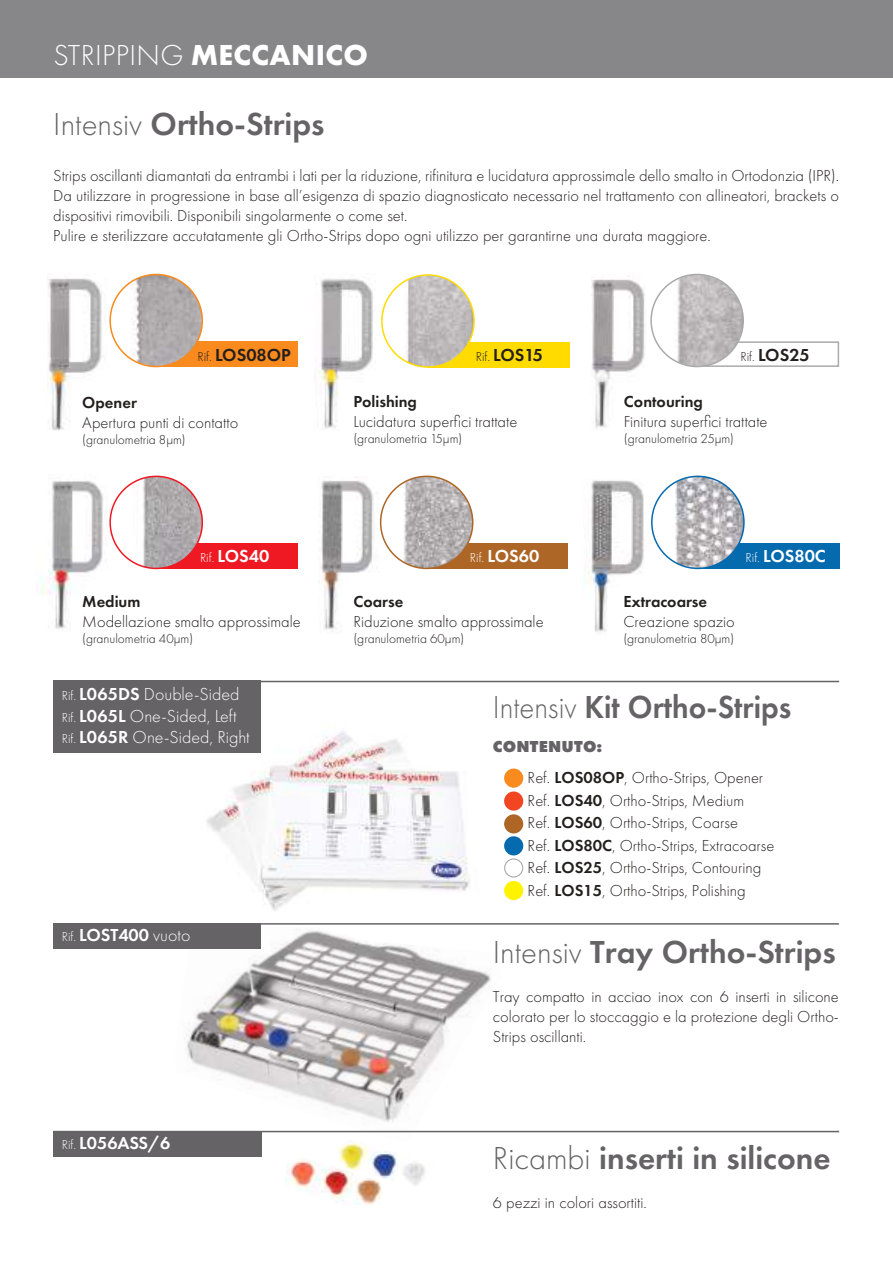
<style>
.page{position:relative;width:893px;height:1263px;background:#fff}
.page>*{position:absolute;margin:0;border:0;box-sizing:border-box;transform-origin:0 0}
.t1{font:600 33px "Futura PT";color:#656365}
.t2{font:600 33px "Futura PT";color:#656365;scale:.94 1}
.t3{font:300 30px "Futura PT";letter-spacing:.01em;color:#fff}
.t4{font:300 18px/21.6px "Futura PT";color:#fff}
.t5{font:600 18px "Futura PT";color:#fff}
.t6{font:600 18px "Futura PT";color:#241f1f}
.t7{font:300 16.5px/19.8px "Futura PT";color:#241f1f}
.t8{font:600 16.5px "Futura PT";color:#241f1f}
.t9{font:800 16.5px "Futura PT";letter-spacing:.01em;color:#656365}
.t10{font:300 13.5px "Futura PT";color:#241f1f}
.s1{font-weight:700}
.s2{font-weight:300}
.s3{font-weight:300;font-size:13.5px}
.s4{font-size:13.5px}
.s5{font-weight:600}
</style>
<div class="page">
<img style="left:337px;top:1143px;width:88px;height:43px">
<img style="left:285px;top:1157px;width:108px;height:48px">
<img style="left:206px;top:731px;width:264px;height:180px">
<img style="left:174px;top:931px;width:328px;height:202px">
<div style="left:0;top:0;width:892px;height:78px;background:#878789"></div>
<img style="left:47px;top:278px;width:65px;height:152px">
<div style="left:156px;top:341px;width:141px;height:26px;background:#f98a1d"></div>
<img style="left:110px;top:274px;width:92px;height:92px;border-radius:46px">
<div style="left:109px;top:274px;width:94px;height:93px;border:2px solid #f98a1d;border-radius:50%"></div>
<img style="left:584px;top:480px;width:69px;height:152px">
<div style="left:697px;top:543px;width:142px;height:26px;background:#066aae"></div>
<img style="left:651px;top:476px;width:92px;height:92px;border-radius:46px">
<div style="left:651px;top:475px;width:93px;height:94px;border:2px solid #066aae;border-radius:50%"></div>
<img style="left:318px;top:477px;width:62px;height:155px">
<div style="left:426px;top:543px;width:142px;height:26px;background:#ae6627"></div>
<img style="left:380px;top:476px;width:92px;height:92px;border-radius:46px">
<div style="left:380px;top:475px;width:93px;height:94px;border:2px solid #ae6627;border-radius:50%"></div>
<img style="left:591px;top:276px;width:54px;height:152px">
<div style="left:697px;top:341px;width:142px;height:26px;background:#fff;border:2px solid #aaaaac"></div>
<img style="left:651px;top:274px;width:92px;height:92px;border-radius:46px">
<div style="left:650px;top:274px;width:93px;height:93px;border:2px solid #aaaaac;border-radius:50%"></div>
<img style="left:315px;top:279px;width:58px;height:150px">
<div style="left:428px;top:342px;width:141px;height:25px;background:#ffdb00"></div>
<img style="left:382px;top:275px;width:92px;height:92px;border-radius:46px">
<div style="left:381px;top:274px;width:93px;height:94px;border:2px solid #ffdb00;border-radius:50%"></div>
<img style="left:40px;top:480px;width:76px;height:151px">
<div style="left:161px;top:543px;width:136px;height:26px;background:#ef1923"></div>
<img style="left:110px;top:476px;width:92px;height:92px;border-radius:46px">
<div style="left:109px;top:475px;width:94px;height:94px;border:2px solid #ef1923;border-radius:50%"></div>
<hr style="left:187px;top:681px;width:652px;height:1px;background:#656365">
<div style="left:53px;top:681px;width:208px;height:72px;background:#656365"></div>
<hr style="left:53px;top:923px;width:785px;height:1px;background:#656365">
<div style="left:53px;top:923px;width:208px;height:25px;background:#656365"></div>
<hr style="left:53px;top:1131px;width:786px;height:1px;background:#656365">
<div style="left:53px;top:1131px;width:209px;height:25px;background:#656365"></div>
<div style="left:504px;top:768px;width:19px;height:20px;background:#f98a1d;border-radius:50%"></div>
<div style="left:504px;top:814px;width:19px;height:19px;background:#ae6627;border-radius:50%"></div>
<div style="left:504px;top:791px;width:19px;height:19px;background:#f24522;border-radius:50%"></div>
<div style="left:504px;top:836px;width:19px;height:19px;background:#066aae;border-radius:50%"></div>
<div style="left:504px;top:881px;width:19px;height:19px;background:#fff300;border-radius:50%"></div>
<div style="left:504px;top:858px;width:19px;height:19px;border:1px solid #aaaaac;border-radius:50%"></div>
<h2 class="t3" style="left:53px;top:38px;width:316px">STRIPPING <span class="s1">MECCANICO</span></h2>
<h1 class="t1" style="left:53px;top:103px;width:273px"><span class="s2">Intensiv</span> Ortho-Strips</h1>
<p class="t7" style="left:53px;top:166px;width:787px">Strips oscillanti diamantati da entrambi i lati per la riduzione, rifinitura e lucidatura approssimale dello smalto in Ortodonzia (IPR).<br>Da utilizzare in progressione in base all’esigenza di spazio diagnosticato necessario nel trattamento con allineatori, brackets o dispositivi rimovibili. Disponibili singolarmente o come set.<br>Pulire e sterilizzare accutatamente gli Ortho-Strips dopo ogni utilizzo per garantirne una durata maggiore.</p>
<p class="t6" style="left:197px;top:344px;width:95px"><span class="s3">Rif.</span> LOS08OP</p>
<p class="t8" style="left:82px;top:392px;width:56px">Opener</p>
<p class="t7" style="left:82px;top:412px;width:157px">Apertura punti di contatto</p>
<p class="t10" style="left:82px;top:432px;width:105px">(granulometria 8µm)</p>
<p class="t5" style="left:200px;top:545px;width:71px"><span class="s3">Rif.</span> LOS40</p>
<p class="t8" style="left:82px;top:591px;width:60px">Medium</p>
<p class="t7" style="left:82px;top:612px;width:220px">Modellazione smalto approssimale</p>
<p class="t10" style="left:82px;top:631px;width:112px">(granulometria 40µm)</p>
<p class="t4" style="left:62px;top:683px;width:189px"><span class="s4">Rif.</span> <span class="s5">L065DS</span> Double-Sided<br><span class="s4">Rif.</span> <span class="s5">L065L</span> One-Sided, Left<br><span class="s4">Rif.</span> <span class="s5">L065R</span> One-Sided, Right</p>
<p class="t5" style="left:62px;top:924px;width:130px"><span class="s3">Rif.</span> LOST400 <span class="s2">vuoto</span></p>
<p class="t5" style="left:62px;top:1131px;width:110px"><span class="s3">Rif.</span> L056ASS/6</p>
<p class="t6" style="left:475px;top:344px;width:69px"><span class="s3">Rif.</span> LOS15</p>
<p class="t6" style="left:740px;top:344px;width:71px"><span class="s3">Rif.</span> LOS25</p>
<p class="t8" style="left:353px;top:391px;width:65px">Polishing</p>
<p class="t7" style="left:353px;top:412px;width:165px">Lucidatura superfici trattate</p>
<p class="t10" style="left:353px;top:431px;width:110px">(granulometria 15µm)</p>
<p class="t8" style="left:624px;top:391px;width:80px">Contouring</p>
<p class="t7" style="left:624px;top:412px;width:145px">Finitura superfici trattate</p>
<p class="t10" style="left:624px;top:431px;width:112px">(granulometria 25µm)</p>
<p class="t5" style="left:470px;top:545px;width:71px"><span class="s3">Rif.</span> LOS60</p>
<p class="t5" style="left:745px;top:545px;width:82px"><span class="s3">Rif.</span> LOS80C</p>
<p class="t8" style="left:353px;top:591px;width:51px">Coarse</p>
<p class="t7" style="left:353px;top:612px;width:192px">Riduzione smalto approssimale</p>
<p class="t10" style="left:353px;top:631px;width:112px">(granulometria 60µm)</p>
<p class="t8" style="left:623px;top:591px;width:85px">Extracoarse</p>
<p class="t7" style="left:623px;top:612px;width:113px">Creazione spazio</p>
<p class="t10" style="left:623px;top:631px;width:112px">(granulometria 80µm)</p>
<h1 class="t2" style="left:493px;top:686px;width:319px"><span class="s2">Intensiv</span> Kit Ortho-Strips</h1>
<p class="t9" style="left:493px;top:736px;width:111px">CONTENUTO:</p>
<p class="t7" style="left:518px;top:768px;width:246px">- Ref. <span class="s5">LOS08OP</span>, Ortho-Strips, Opener</p>
<p class="t7" style="left:518px;top:790px;width:227px">- Ref. <span class="s5">LOS40</span>, Ortho-Strips, Medium</p>
<p class="t7" style="left:518px;top:813px;width:221px">- Ref. <span class="s5">LOS60</span>, Ortho-Strips, Coarse</p>
<p class="t7" style="left:518px;top:835px;width:257px">- Ref. <span class="s5">LOS80C</span>, Ortho-Strips, Extracoarse</p>
<p class="t7" style="left:518px;top:858px;width:244px">- Ref. <span class="s5">LOS25</span>, Ortho-Strips, Contouring</p>
<p class="t7" style="left:518px;top:880px;width:229px">- Ref. <span class="s5">LOS15</span>, Ortho-Strips, Polishing</p>
<h1 class="t1" style="left:493px;top:931px;width:344px"><span class="s2">Intensiv</span> Tray Ortho-Strips</h1>
<p class="t7" style="left:493px;top:987px;width:347px;text-align:justify">Tray compatto in acciao inox con 6 inserti in silicone colorato per lo stoccaggio e la protezione degli Ortho-Strips oscillanti.</p>
<h1 class="t1" style="left:493px;top:1137px;width:339px"><span class="s2">Ricambi</span> inserti in silicone</h1>
<p class="t7" style="left:493px;top:1193px;width:155px">6 pezzi in colori assortiti.</p>
</div>
